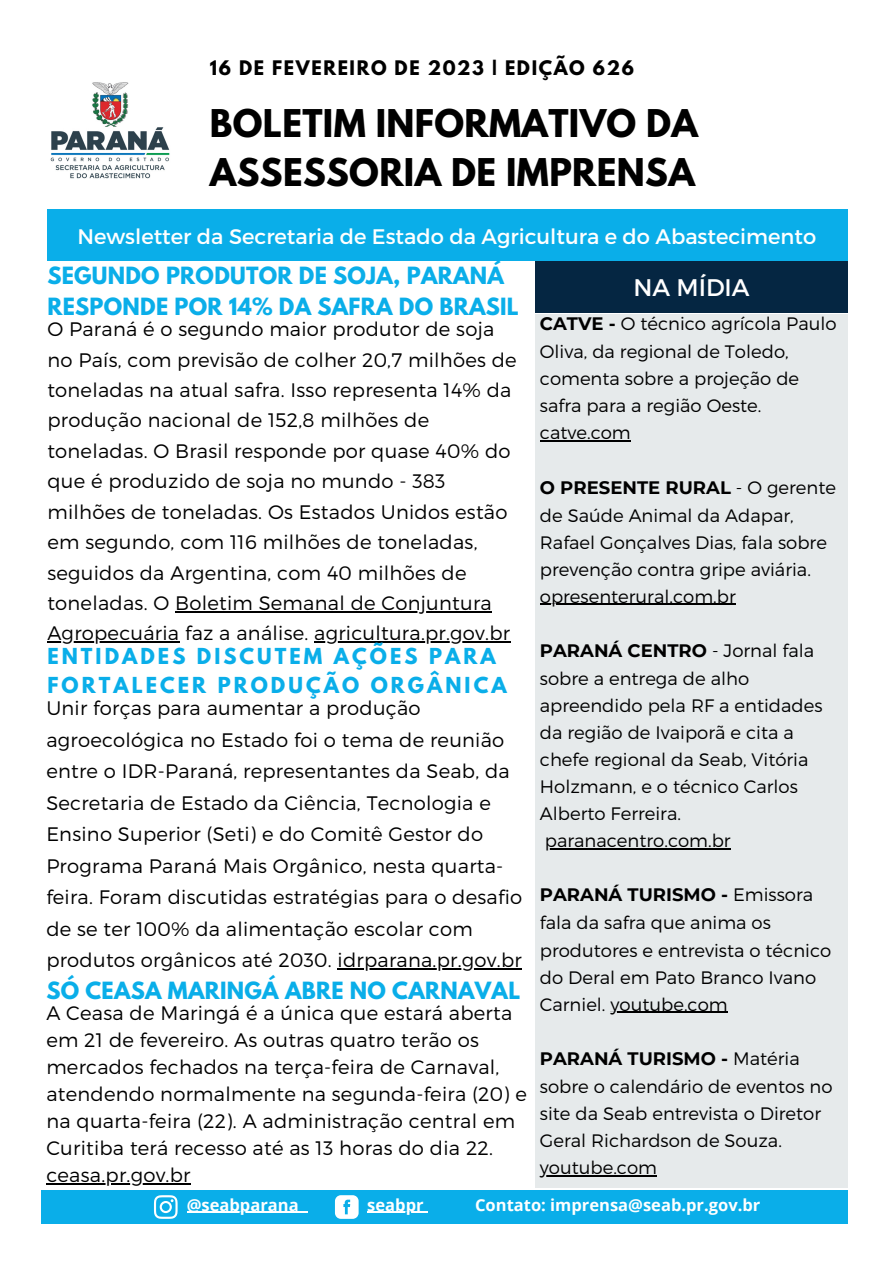
<style>
.page{position:relative;width:894px;height:1264px;background:#fff}
.page>*{position:absolute;margin:0;border:0;box-sizing:border-box;transform-origin:0 0}
.t1{font:700 33.9px/48.3px "League Spartan";letter-spacing:.01em;color:#000}
.t2{font:24px "Montserrat";color:#fff}
.t3{font:700 21px/31.5px "League Spartan";letter-spacing:.015em;color:#0aaee9}
.t4{font:21px "Montserrat";color:#fff}
.t5{font:300 19.5px/30.5px "Montserrat";letter-spacing:.015em;color:#000}
.t6{font:700 19.5px/29.2px "League Spartan";letter-spacing:.155em;color:#0aaee9}
.t7{font:300 18px/27.3px "Montserrat";color:#000}
.t8{font:700 17.85px "League Spartan";letter-spacing:.09em;color:#000}
.t9{font:700 16.5px "Open Sans";color:#fff}
.s1{font-weight:700}
</style>
<div class="page">
<div style="left:47px;top:209px;width:800px;height:52px;background:#0aaee9"></div>
<div style="left:41px;top:1189px;width:806px;height:34px;background:#0aaee9"></div>
<div style="left:535px;top:314px;width:312px;height:873px;background:#e6eaeb"></div>
<div style="left:535px;top:261px;width:312px;height:52px;background:#052642"></div>
<img style="left:50px;top:82px;width:120px;height:97px">
<hr style="left:187px;top:1211px;width:111px;height:1px;background:#fff">
<hr style="left:367px;top:1211px;width:56px;height:1px;background:#fff">
<svg style="left:154px;top:1195px;width:23px;height:23px"></svg>
<svg style="left:335px;top:1195px;width:23px;height:23px"></svg>
<hr style="left:539px;top:440px;width:91px;height:1px;background:#000">
<hr style="left:539px;top:604px;width:196px;height:1px;background:#000">
<hr style="left:544px;top:848px;width:186px;height:1px;background:#000">
<hr style="left:610px;top:1011px;width:117px;height:1px;background:#000">
<hr style="left:539px;top:1174px;width:118px;height:2px;background:#000">
<hr style="left:175px;top:611px;width:317px;height:1px;background:#000">
<hr style="left:47px;top:641px;width:132px;height:1px;background:#000">
<hr style="left:314px;top:641px;width:196px;height:1px;background:#000">
<hr style="left:337px;top:968px;width:185px;height:1px;background:#000">
<hr style="left:46px;top:1183px;width:145px;height:1px;background:#000">
<p class="t8" style="left:210px;top:59px;width:425px">16 DE FEVEREIRO DE 2023 | EDIÇÃO 626</p>
<h1 class="t1" style="left:210px;top:104px;width:489px">BOLETIM INFORMATIVO DA<br>ASSESSORIA DE IMPRENSA</h1>
<p class="t4" style="left:77px;top:223px;width:740px">Newsletter da Secretaria de Estado da Agricultura e do Abastecimento</p>
<p class="t2" style="left:633px;top:272px;width:117px">NA MÍDIA</p>
<p class="t5" style="left:47px;top:313px;width:470px">O Paraná é o segundo maior produtor de soja no País, com previsão de colher 20,7 milhões de toneladas na atual safra. Isso representa 14% da produção nacional de 152,8 milhões de toneladas. O Brasil responde por quase 40% do que é produzido de soja no mundo - 383 milhões de toneladas. Os Estados Unidos estão em segundo, com 116 milhões de toneladas, seguidos da Argentina, com 40 milhões de toneladas. O Boletim Semanal de Conjuntura Agropecuária faz a análise. agricultura.pr.gov.br</p>
<p class="t3" style="left:47px;top:262px;width:473px">SEGUNDO PRODUTOR DE SOJA, PARANÁ<br>RESPONDE POR 14% DA SAFRA DO BRASIL</p>
<p class="t7" style="left:539px;top:309px;width:298px"><span class="s1">CATVE -</span> O técnico agrícola Paulo<br>Oliva, da regional de Toledo, comenta sobre a projeção de safra para a região Oeste. catve.com</p>
<p class="t7" style="left:539px;top:472px;width:297px"><span class="s1">O PRESENTE RURAL</span> - O gerente de Saúde Animal da Adapar,<br>Rafael Gonçalves Dias, fala sobre prevenção contra gripe aviária. opresenterural.com.br</p>
<p class="t7" style="left:539px;top:636px;width:284px"><span class="s1">PARANÁ CENTRO</span> - Jornal fala sobre a entrega de alho apreendido pela RF a entidades da região de Ivaiporã e cita a chefe regional da Seab, Vitória<br>Holzmann, e o técnico Carlos<br>Alberto Ferreira. paranacentro.com.br</p>
<p class="t7" style="left:539px;top:880px;width:293px"><span class="s1">PARANÁ TURISMO -</span> Emissora fala da safra que anima os produtores e entrevista o técnico do Deral em Pato Branco Ivano<br>Carniel. youtube.com</p>
<p class="t7" style="left:539px;top:1043px;width:294px"><span class="s1">PARANÁ TURISMO -</span> Matéria sobre o calendário de eventos no site da Seab entrevista o Diretor<br>Geral Richardson de Souza. youtube.com</p>
<p class="t6" style="left:47px;top:643px;width:460px">ENTIDADES DISCUTEM AÇÕES PARA<br>FORTALECER PRODUÇÃO ORGÂNICA</p>
<p class="t5" style="left:46px;top:691px;width:477px;line-height:31.5px">Unir forças para aumentar a produção agroecológica no Estado foi o tema de reunião entre o IDR-Paraná, representantes da Seab, da Secretaria de Estado da Ciência, Tecnologia e Ensino Superior (Seti) e do Comitê Gestor do Programa Paraná Mais Orgânico, nesta quarta&shy;feira. Foram discutidas estratégias para o desafio de se ter 100% da alimentação escolar com produtos orgânicos até 2030. idrparana.pr.gov.br</p>
<p class="t5" style="left:46px;top:998px;width:482px;line-height:27px">A Ceasa de Maringá é a única que estará aberta em 21 de fevereiro. As outras quatro terão os mercados fechados na terça-feira de Carnaval, atendendo normalmente na segunda-feira (20) e na quarta-feira (22). A administração central em Curitiba terá recesso até as 13 horas do dia 22. ceasa.pr.gov.br</p>
<p class="t3" style="left:46px;top:977px;width:475px">SÓ CEASA MARINGÁ ABRE NO CARNAVAL</p>
<p class="t9" style="left:187px;top:1193px;width:113px">@seabparana</p>
<p class="t9" style="left:367px;top:1193px;width:58px">seabpr</p>
<p class="t9" style="left:475px;top:1193px;width:287px">Contato: imprensa@seab.pr.gov.br</p>
</div>
